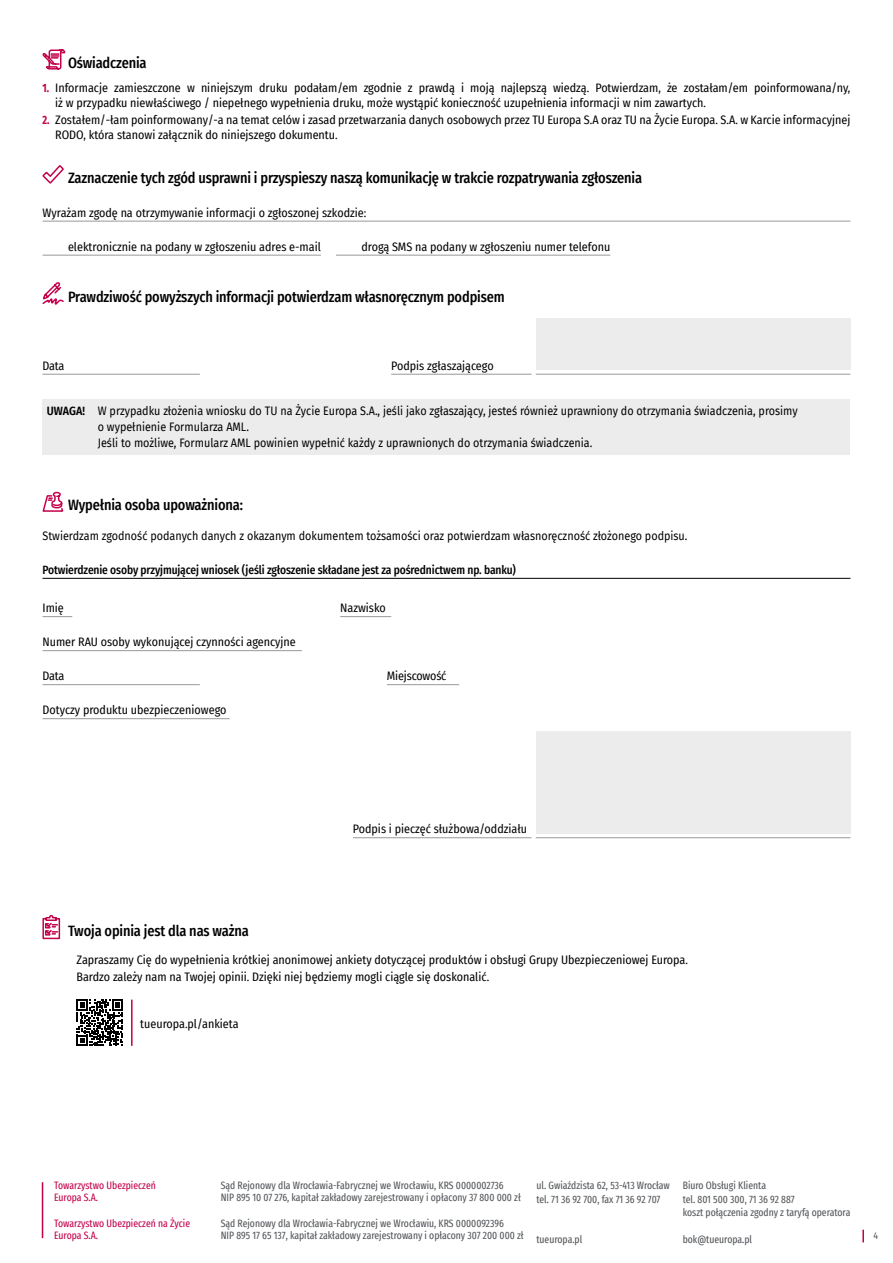
<style>
.page{position:relative;width:893px;height:1263px;background:#fff}
.page>*{position:absolute;margin:0;border:0;box-sizing:border-box;transform-origin:0 0}
.t1{font:500 15px "Fira Sans Condensed";letter-spacing:-.01em;color:#000;scale:.95 1}
.t2{font:12px/15px "Fira Sans Condensed";color:#000}
.t3{font:12px/15.8px "Fira Sans";color:#000;scale:.9 1}
.t4{font:500 12px "Fira Sans Condensed";letter-spacing:-.01em;color:#000;scale:.95 1}
.t5{font:extra-condensed 10.5px/13.4px "Fira Sans";color:#525559}
.t6{font:extra-condensed 10.5px/11.2px "Fira Sans";color:#c4004a}
.t7{font:9.75px "Fira Sans";color:#565656;scale:.9 1}
.s1{font-weight:700;color:#c4004a}
.s2{font-weight:600}
</style>
<div class="page">
<hr style="left:42px;top:1182px;width:1px;height:56px;background:#c4004a">
<svg style="left:862px;top:1230px;width:2px;height:12px"></svg>
<svg style="left:42px;top:49px;width:24px;height:21px"></svg>
<svg style="left:42px;top:165px;width:22px;height:19px"></svg>
<hr style="left:43px;top:221px;width:807px;height:1px;background:#9c9d9d">
<hr style="left:43px;top:578px;width:807px;height:1px;background:#000">
<hr style="left:43px;top:255px;width:278px;height:1px;background:#9c9d9d">
<hr style="left:336px;top:255px;width:274px;height:1px;background:#9c9d9d">
<svg style="left:42px;top:283px;width:22px;height:22px"></svg>
<hr style="left:43px;top:374px;width:157px;height:1px;background:#9c9d9d">
<hr style="left:43px;top:684px;width:157px;height:1px;background:#9c9d9d">
<hr style="left:387px;top:684px;width:72px;height:1px;background:#9c9d9d">
<hr style="left:391px;top:374px;width:140px;height:1px;background:#9c9d9d">
<hr style="left:353px;top:837px;width:178px;height:1px;background:#9c9d9d">
<div style="left:536px;top:319px;width:314px;height:51px;background:#ececed"></div>
<hr style="left:536px;top:374px;width:314px;height:1px;background:#9c9d9d">
<div style="left:536px;top:731px;width:314px;height:102px;background:#ececed"></div>
<hr style="left:536px;top:837px;width:314px;height:1px;background:#9c9d9d">
<div style="left:43px;top:400px;width:807px;height:55px;background:#ececed"></div>
<svg style="left:42px;top:491px;width:22px;height:21px"></svg>
<svg style="left:43px;top:616px;width:29px;height:1px"></svg>
<hr style="left:43px;top:650px;width:259px;height:1px;background:#9c9d9d">
<hr style="left:43px;top:718px;width:187px;height:1px;background:#9c9d9d">
<hr style="left:340px;top:616px;width:51px;height:1px;background:#9c9d9d">
<svg style="left:42px;top:915px;width:19px;height:25px"></svg>
<svg style="left:77px;top:999px;width:46px;height:47px"></svg>
<hr style="left:131px;top:1000px;width:2px;height:45px;background:#c4004a">
<p class="t1" style="left:68px;top:51px;width:84px">Oświadczenia</p>
<p class="t2" style="left:55px;top:80px;width:797px;text-indent:-13px"><span class="s1">1.</span> Informacje zamieszczone w niniejszym druku podałam/em zgodnie z prawdą i moją najlepszą wiedzą. Potwierdzam, że zostałam/em poinformowana/ny, iż w przypadku niewłaściwego / niepełnego wypełnienia druku, może wystąpić konieczność uzupełnienia informacji w nim zawartych.</p>
<p class="t2" style="left:55px;top:112px;width:797px;text-indent:-13px"><span class="s1">2.</span> Zostałem/-łam poinformowany/-a na temat celów i zasad przetwarzania danych osobowych przez TU Europa S.A oraz TU na Życie Europa. S.A. w Karcie informacyjnej<br>RODO, która stanowi załącznik do niniejszego dokumentu.</p>
<p class="t1" style="left:68px;top:166px;width:606px">Zaznaczenie tych zgód usprawni i przyspieszy naszą komunikację w trakcie rozpatrywania zgłoszenia</p>
<p class="t2" style="left:43px;top:205px;width:325px">Wyrażam zgodę na otrzymywanie informacji o zgłoszonej szkodzie:</p>
<p class="t2" style="left:68px;top:239px;width:254px">elektronicznie na podany w zgłoszeniu adres e-mail</p>
<p class="t2" style="left:361px;top:239px;width:250px">drogą SMS na podany w zgłoszeniu numer telefonu</p>
<p class="t1" style="left:68px;top:285px;width:461px">Prawdziwość powyższych informacji potwierdzam własnoręcznym podpisem</p>
<p class="t2" style="left:43px;top:358px;width:23px">Data</p>
<p class="t2" style="left:391px;top:358px;width:104px">Podpis zgłaszającego</p>
<p class="t3" style="left:98px;top:403px;width:779px;text-indent:-51px"><span class="s2">UWAGA!</span> W przypadku złożenia wniosku do TU na Życie Europa S.A., jeśli jako zgłaszający, jesteś również uprawniony do otrzymania świadczenia, prosimy o wypełnienie Formularza AML.<br>Jeśli to możliwe, Formularz AML powinien wypełnić każdy z uprawnionych do otrzymania świadczenia.</p>
<p class="t1" style="left:68px;top:493px;width:186px">Wypełnia osoba upoważniona:</p>
<p class="t3" style="left:43px;top:528px;width:718px">Stwierdzam zgodność podanych danych z okazanym dokumentem tożsamości oraz potwierdzam własnoręczność złożonego podpisu.</p>
<p class="t4" style="left:43px;top:560px;width:500px">Potwierdzenie osoby przyjmującej wniosek (jeśli zgłoszenie składane jest za pośrednictwem np. banku)</p>
<p class="t2" style="left:43px;top:600px;width:23px">Imię</p>
<p class="t2" style="left:43px;top:634px;width:255px">Numer RAU osoby wykonującej czynności agencyjne</p>
<p class="t2" style="left:340px;top:600px;width:47px">Nazwisko</p>
<p class="t2" style="left:43px;top:668px;width:23px">Data</p>
<p class="t2" style="left:387px;top:668px;width:61px">Miejscowość</p>
<p class="t2" style="left:43px;top:702px;width:185px">Dotyczy produktu ubezpieczeniowego</p>
<p class="t1" style="left:68px;top:918px;width:192px">Twoja opinia jest dla nas ważna</p>
<p class="t2" style="left:353px;top:821px;width:176px">Podpis i pieczęć służbowa/oddziału</p>
<p class="t2" style="left:77px;top:951px;width:613px;line-height:17.1px">Zapraszamy Cię do wypełnienia krótkiej anonimowej ankiety dotyczącej produktów i obsługi Grupy Ubezpieczeniowej Europa.<br>Bardzo zależy nam na Twojej opinii. Dzięki niej będziemy mogli ciągle się doskonalić.</p>
<p class="t2" style="left:140px;top:1016px;width:100px">tueuropa.pl/ankieta</p>
<p class="t6" style="left:54px;top:1180px;width:103px">Towarzystwo Ubezpieczeń<br>Europa S.A.</p>
<p class="t6" style="left:54px;top:1218px;width:137px">Towarzystwo Ubezpieczeń na Życie<br>Europa S.A.</p>
<p class="t5" style="left:221px;top:1180px;width:301px;line-height:11.2px">Sąd Rejonowy dla Wrocławia-Fabrycznej we Wrocławiu, KRS 0000002736<br>NIP 895 10 07 276, kapitał zakładowy zarejestrowany i opłacony 37 800 000 zł</p>
<p class="t5" style="left:221px;top:1218px;width:304px;line-height:11.2px">Sąd Rejonowy dla Wrocławia-Fabrycznej we Wrocławiu, KRS 0000092396<br>NIP 895 17 65 137, kapitał zakładowy zarejestrowany i opłacony 307 200 000 zł</p>
<p class="t5" style="left:536px;top:1179px;width:135px">ul. Gwiaździsta 62, 53-413 Wrocław tel. 71 36 92 700, fax 71 36 92 707</p>
<p class="t5" style="left:536px;top:1232px;width:47px">tueuropa.pl</p>
<p class="t5" style="left:683px;top:1179px;width:169px">Biuro Obsługi Klienta<br>tel. 801 500 300, 71 36 92 887<br>koszt połączenia zgodny z taryfą operatora</p>
<p class="t5" style="left:683px;top:1232px;width:71px">bok@tueuropa.pl</p>
<p class="t7" style="left:874px;top:1228px;width:7px">4</p>
</div>
